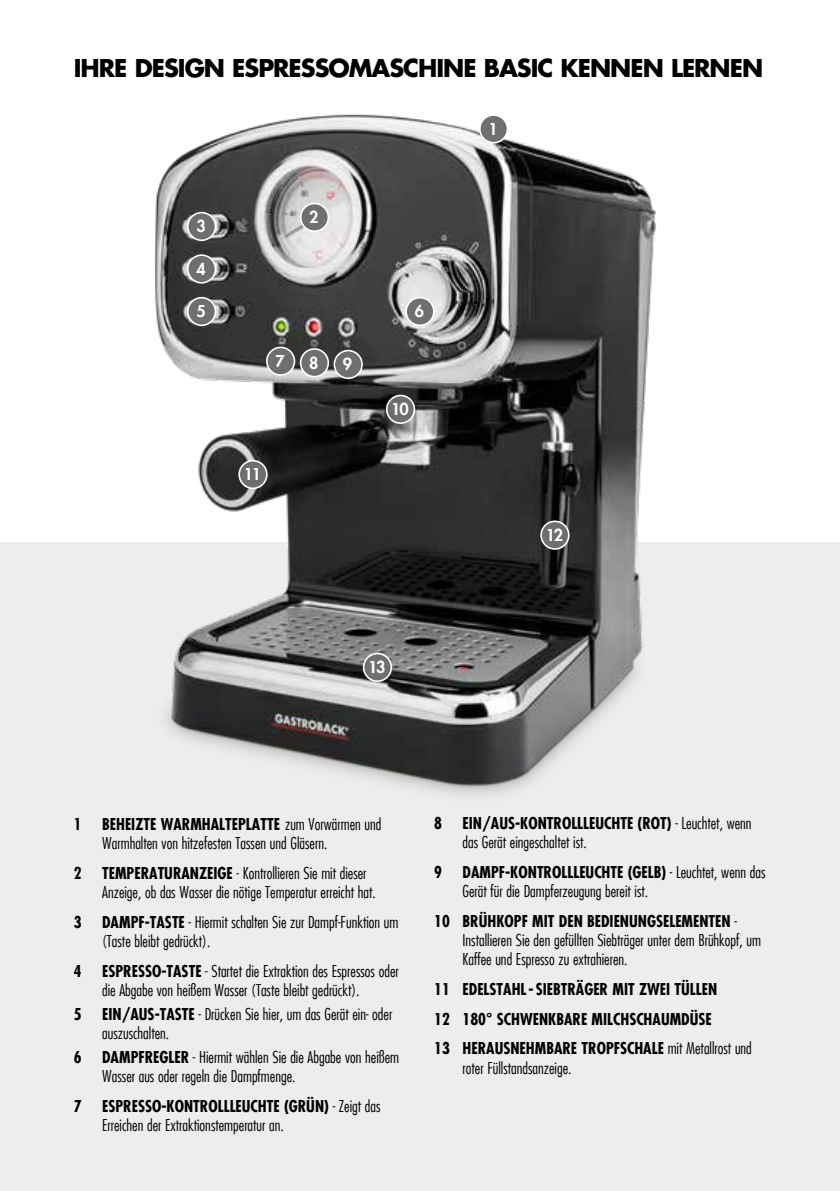
<style>
.page{position:relative;width:840px;height:1191px;background:#fff}
.page>*{position:absolute;margin:0;border:0;box-sizing:border-box;transform-origin:0 0}
.t1{font:700 24px "Futura LT";letter-spacing:-.04em;color:#000}
.t2{font:300 condensed 16px/19.2px "Futura LT";color:#000}
.t3{font:700 condensed 16px/29.6px "Futura LT";color:#000}
.t4{font:800 16px "Futura LT";letter-spacing:-.075em;color:#fff}
.s1{font-weight:700}
.s2{font-weight:300}
</style>
<div class="page">
<div style="left:0;top:542px;width:839px;height:649px;background:#ededed"></div>
<img style="left:154px;top:114px;width:502px;height:682px">
<div style="left:300px;top:203px;width:28px;height:28px;background:#706f6f;border-radius:50%"></div>
<div style="left:300px;top:203px;width:29px;height:29px;border:2px solid #fff;border-radius:50%"></div>
<div style="left:188px;top:213px;width:27px;height:27px;background:#706f6f;border-radius:50%"></div>
<div style="left:187px;top:212px;width:29px;height:29px;border:2px solid #fff;border-radius:50%"></div>
<div style="left:188px;top:255px;width:27px;height:28px;background:#706f6f;border-radius:50%"></div>
<div style="left:187px;top:254px;width:29px;height:29px;border:2px solid #fff;border-radius:50%"></div>
<div style="left:188px;top:298px;width:27px;height:27px;background:#706f6f;border-radius:50%"></div>
<div style="left:187px;top:297px;width:29px;height:29px;border:2px solid #fff;border-radius:50%"></div>
<div style="left:267px;top:347px;width:27px;height:28px;background:#706f6f;border-radius:50%"></div>
<div style="left:266px;top:346px;width:29px;height:30px;border:2px solid #fff;border-radius:50%"></div>
<div style="left:300px;top:349px;width:28px;height:27px;background:#706f6f;border-radius:50%"></div>
<div style="left:299px;top:348px;width:30px;height:29px;border:2px solid #fff;border-radius:50%"></div>
<div style="left:334px;top:350px;width:28px;height:28px;background:#706f6f;border-radius:50%"></div>
<div style="left:333px;top:350px;width:29px;height:29px;border:2px solid #fff;border-radius:50%"></div>
<div style="left:386px;top:395px;width:28px;height:28px;background:#706f6f;border-radius:50%"></div>
<div style="left:386px;top:395px;width:29px;height:29px;border:2px solid #fff;border-radius:50%"></div>
<div style="left:239px;top:461px;width:28px;height:27px;background:#706f6f;border-radius:50%"></div>
<div style="left:238px;top:460px;width:29px;height:29px;border:2px solid #fff;border-radius:50%"></div>
<div style="left:541px;top:521px;width:27px;height:28px;background:#706f6f;border-radius:50%"></div>
<div style="left:540px;top:520px;width:29px;height:30px;border:2px solid #fff;border-radius:50%"></div>
<div style="left:363px;top:653px;width:28px;height:28px;background:#706f6f;border-radius:50%"></div>
<div style="left:362px;top:653px;width:30px;height:29px;border:2px solid #fff;border-radius:50%"></div>
<div style="left:406px;top:298px;width:27px;height:27px;background:#706f6f;border-radius:50%"></div>
<div style="left:405px;top:297px;width:29px;height:29px;border:2px solid #fff;border-radius:50%"></div>
<div style="left:479px;top:115px;width:28px;height:28px;background:#706f6f;border-radius:50%"></div>
<div style="left:478px;top:114px;width:30px;height:29px;border:2px solid #fff;border-radius:50%"></div>
<h1 class="t1" style="left:74px;top:52px;width:690px">IHRE DESIGN ESPRESSOMASCHINE BASIC KENNEN LERNEN</h1>
<p class="t4" style="left:196px;top:216px;width:11px">3</p>
<p class="t4" style="left:196px;top:258px;width:11px">4</p>
<p class="t4" style="left:196px;top:301px;width:11px">5</p>
<p class="t4" style="left:309px;top:206px;width:11px">2</p>
<p class="t4" style="left:275px;top:350px;width:11px">7</p>
<p class="t4" style="left:309px;top:352px;width:11px">8</p>
<p class="t4" style="left:343px;top:353px;width:11px">9</p>
<p class="t4" style="left:243px;top:464px;width:19px">11</p>
<p class="t4" style="left:414px;top:301px;width:11px">6</p>
<p class="t4" style="left:391px;top:398px;width:19px">10</p>
<p class="t4" style="left:368px;top:656px;width:19px">13</p>
<p class="t4" style="left:488px;top:118px;width:11px">1</p>
<p class="t4" style="left:545px;top:524px;width:19px">12</p>
<p class="t3" style="left:74px;top:809px;width:9px">1</p>
<p class="t2" style="left:102px;top:814px;width:280px"><span class="s1">BEHEIZTE WARMHALTEPLATTE</span> zum Vorwärmen und<br>Warmhalten von hitzefesten Tassen und Gläsern.</p>
<p class="t3" style="left:74px;top:858px;width:9px">2</p>
<p class="t2" style="left:102px;top:863px;width:275px"><span class="s1">TEMPERATURANZEIGE</span> - Kontrollieren Sie mit dieser<br>Anzeige, ob das Wasser die nötige Temperatur erreicht hat.</p>
<p class="t3" style="left:74px;top:907px;width:9px">3</p>
<p class="t2" style="left:102px;top:912px;width:297px"><span class="s1">DAMPF-TASTE</span> - Hiermit schalten Sie zur Dampf-Funktion um (Taste bleibt gedrückt).</p>
<p class="t3" style="left:74px;top:956px;width:9px">4</p>
<p class="t2" style="left:102px;top:961px;width:298px"><span class="s1">ESPRESSO-TASTE</span> - Startet die Extraktion des Espressos oder die Abgabe von heißem Wasser (Taste bleibt gedrückt).</p>
<p class="t3" style="left:74px;top:999px;width:9px">5</p>
<p class="t2" style="left:102px;top:1004px;width:291px"><span class="s1">EIN/AUS-TASTE</span> - Drücken Sie hier, um das Gerät ein- oder auszuschalten.</p>
<p class="t3" style="left:74px;top:1042px;width:9px">6</p>
<p class="t2" style="left:102px;top:1047px;width:298px"><span class="s1">DAMPFREGLER</span> - Hiermit wählen Sie die Abgabe von heißem<br>Wasser aus oder regeln die Dampfmenge.</p>
<p class="t3" style="left:74px;top:1091px;width:9px">7</p>
<p class="t2" style="left:102px;top:1096px;width:280px"><span class="s1">ESPRESSO-KONTROLLLEUCHTE (GRÜN)</span> - Zeigt das<br>Erreichen der Extraktionstemperatur an.</p>
<p class="t3" style="left:434px;top:808px;width:9px">8</p>
<p class="t2" style="left:462px;top:813px;width:290px"><span class="s1">EIN/AUS-KONTROLLLEUCHTE (ROT)</span> - Leuchtet, wenn das Gerät eingeschaltet ist.</p>
<p class="t3" style="left:434px;top:857px;width:9px">9</p>
<p class="t2" style="left:462px;top:862px;width:304px"><span class="s1">DAMPF-KONTROLLLEUCHTE (GELB)</span> - Leuchtet, wenn das<br>Gerät für die Dampferzeugung bereit ist.</p>
<p class="t2" style="left:462px;top:911px;width:300px;text-indent:-28px"><span class="s1">10 BRÜHKOPF MIT DEN BEDIENUNGSELEMENTEN</span> -<br>Installieren Sie den gefüllten Siebträger unter dem Brühkopf, um<br>Kaffee und Espresso zu extrahieren.</p>
<p class="t3" style="left:434px;top:974px;width:319px">11 EDELSTAHL- SIEBTRÄGER MIT ZWEI TÜLLEN<br>12 180° SCHWENKBARE MILCHSCHAUMDÜSE<br>13 HERAUSNEHMBARE TROPFSCHALE <span class="s2">mit Metallrost und</span></p>
<p class="t2" style="left:462px;top:1058px;width:110px">roter Füllstandsanzeige.</p>
</div>
